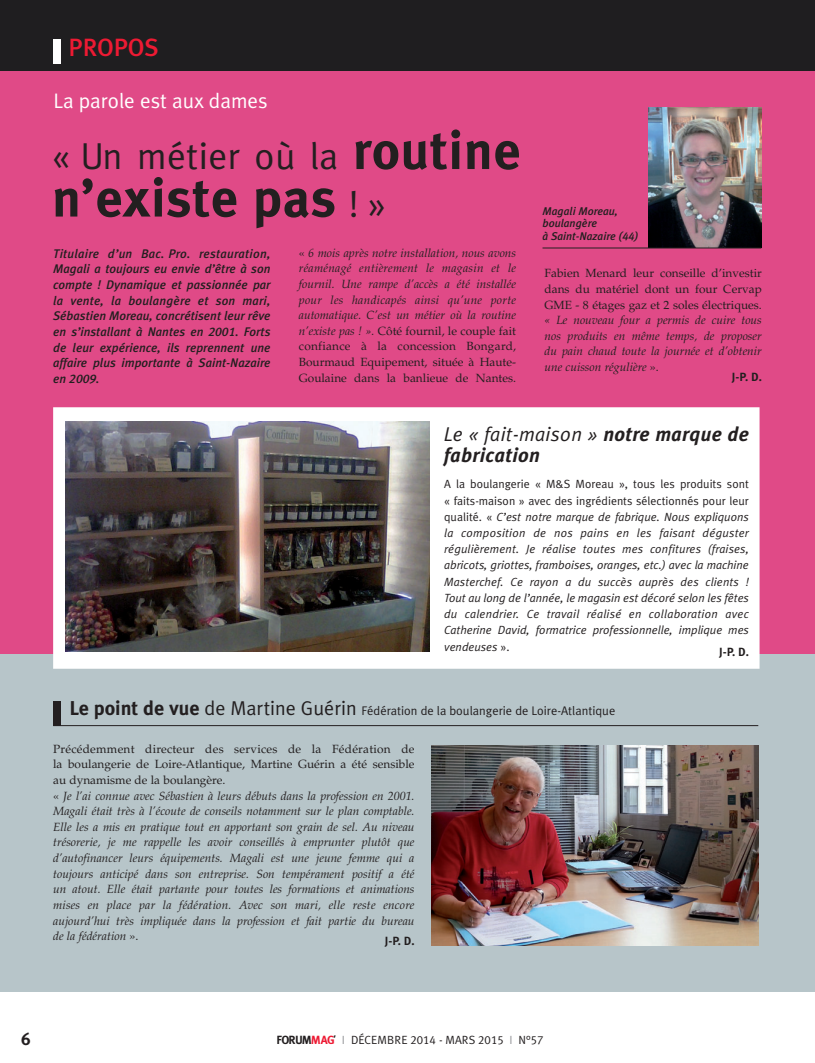
<style>
.page{position:relative;width:815px;height:1063px;background:#fff}
.page>*{position:absolute;margin:0;border:0;box-sizing:border-box;transform-origin:0 0}
.t1{font:700 53.75px "Meta Plus";letter-spacing:.01em;color:#231f20}
.t2{font:37.5px "Meta";letter-spacing:.01em;color:#231f20}
.t3{font:500 25px "Meta Plus";color:#ed1a33}
.t4{font:21px "Meta Plus Normal";color:#fff}
.t5{font:italic 20px "Meta Plus Normal";letter-spacing:.015em;color:#231f20}
.t6{font:italic 700 20px "Meta Plus";letter-spacing:.015em;color:#231f20}
.t7{font:17.5px "Meta Plus Bold Caps";color:#231f20}
.t8{font:italic 500 12.5px/15.6px "Meta Plus";color:#231f20;text-align:justify}
.t9{font:12.5px "Meta Plus Normal";color:#231f20}
.t10{font:italic 12.5px "Meta Plus Medium Caps";color:#231f20}
.t11{font:italic 11.88px/15.6px "Palatino";color:#231f20;text-align:justify}
.t12{font:italic 11.88px/16.2px "Meta Plus Normal";color:#231f20;text-align:justify}
.t13{font:11.88px/15.6px "Palatino";color:#231f20;text-align:justify}
.t14{font:11.88px "Meta Plus Normal Caps";color:#231f20}
.t15{font:700 11.88px "Meta Plus";color:#231f20}
.t16{font:italic 500 11.25px/12.5px "Meta Plus";color:#231f20}
.s1{font-family:"Meta Plus Normal"}
.s2{font-family:"Meta Plus";font-weight:700;font-size:53.75px}
.s3{font-family:"Meta";font-weight:400;font-size:37.5px}
.s4{font-family:"Meta Plus Normal";font-weight:400;font-size:37.5px}
.s5{font-family:"Meta Plus Medium Caps";font-weight:400}
.s6{font-family:"Meta Plus";font-weight:500}
.s7{font-style:normal}
.s8{font-family:"Meta Plus";font-weight:700}
.s9{font-family:"Meta Plus";font-weight:700;font-size:20px}
.s10{font-size:20px}
.s11{font-family:"Meta Plus";font-weight:700;color:#ed1a33}
.s12{font-family:"Univers";font-weight:700;font-stretch:condensed}
.s13{color:#939598}
</style>
<div class="page">
<div style="left:0;top:629px;width:815px;height:363px;background:#b7c5c9"></div>
<div style="left:0;top:71px;width:815px;height:582px;background:#e04a87"></div>
<div style="left:0;top:0;width:815px;height:71px;background:#1f1e20"></div>
<div style="left:53px;top:39px;width:7px;height:25px;background:#fff"></div>
<img style="left:431px;top:746px;width:327px;height:199px">
<hr style="left:53px;top:725px;width:705px;height:1px;background:#231f20">
<div style="left:53px;top:701px;width:7px;height:25px;background:#231f20"></div>
<div style="left:59px;top:414px;width:694px;height:248px;background:#fff"></div>
<div style="left:53px;top:407px;width:707px;height:262px;border:12px solid #fff"></div>
<img style="left:66px;top:422px;width:364px;height:230px">
<img style="left:648px;top:108px;width:113px;height:140px">
<hr style="left:542px;top:248px;width:219px;height:1px;background:#231f20">
<h3 class="t3" style="left:69px;top:38px;width:92px">PROPOS</h3>
<h3 class="t4" style="left:53px;top:93px;width:216px">La parole est aux dames</h3>
<h2 class="t2" style="left:52px;top:141px;width:470px"><span class="s1">«</span> Un métier où la <span class="s2">routine</span></h2>
<h1 class="t1" style="left:52px;top:177px;width:336px">n’existe pas <span class="s3">!</span> <span class="s4">»</span></h1>
<p class="t8" style="left:53px;top:247px;width:219px">Titulaire d’un Bac. Pro. restauration, Magali a toujours eu envie d’être à son compte ! Dynamique et passionnée par la vente, la boulangère et son mari, Sébastien Moreau, concrétisent leur rêve en s’installant à Nantes en <span class="s5">2001</span>. Forts de leur expérience, ils reprennent une affaire plus importante à Saint-Nazaire</p>
<p class="t10" style="left:53px;top:371px;width:48px"><span class="s6">en</span> 2009<span class="s6">.</span></p>
<p class="t11" style="left:299px;top:246px;width:219px"><span class="s7">«</span> 6 mois après notre installation, nous avons réaménagé entièrement le magasin et le fournil. Une rampe d’accès a été installée pour les handicapés ainsi qu’une porte automatique. C’est un métier où la routine n’existe pas ! ». <span class="s7">Côté fournil, le couple fait confiance à la concession Bongard, Bourmaud Equipement, située à Haute-Goulaine dans la banlieue de Nantes.</span></p>
<p class="t16" style="left:543px;top:206px;width:97px">Magali Moreau, boulangère<br>à Saint-Nazaire (<span class="s5">44</span>)</p>
<p class="t13" style="left:544px;top:267px;width:219px">Fabien Menard leur conseille d’investir dans du matériel dont un four Cervap GME - 8 étages gaz et 2 soles électriques.</p>
<p class="t11" style="left:544px;top:314px;width:219px">« Le nouveau four a permis de cuire tous nos produits en même temps, de proposer du pain chaud toute la journée et d’obtenir une cuisson régulière <span class="s7">».</span></p>
<p class="t15" style="left:732px;top:372px;width:31px">J-P. D.</p>
<h3 class="t5" style="left:444px;top:426px;width:307px">Le « fait-maison » <span class="s8">notre marque de</span></h3>
<h3 class="t6" style="left:444px;top:447px;width:97px">fabrication</h3>
<p class="t12" style="left:444px;top:477px;width:306px"><span class="s7">A la boulangerie « M&amp;S Moreau », tous les produits sont « faits-maison » avec des ingrédients sélectionnés pour leur qualité. «</span> C’est notre marque de fabrique. Nous expliquons la composition de nos pains en les faisant déguster régulièrement. Je réalise toutes mes confitures (fraises, abricots, griottes, framboises, oranges, etc.) avec la machine Masterchef. Ce rayon a du succès auprès des clients !<br>Tout au long de l’année, le magasin est décoré selon les fêtes du calendrier. Ce travail réalisé en collaboration avec Catherine David, formatrice professionnelle, implique mes vendeuses <span class="s7">».</span></p>
<p class="t15" style="left:719px;top:647px;width:31px">J-P. D.</p>
<p class="t9" style="left:69px;top:706px;width:548px"><span class="s9">Le point de vue</span> <span class="s10">de Martine Guérin</span> Fédération de la boulangerie de Loire-Atlantique</p>
<p class="t11" style="left:53px;top:742px;width:363px;text-align:left"><span class="s7">Précédemment directeur des services de la Fédération de la boulangerie de Loire-Atlantique, Martine Guérin a été sensible au dynamisme de la boulangère.<br>«</span> Je l’ai connue avec Sébastien à leurs débuts dans la profession en 2001.<br>Magali était très à l’écoute de conseils notamment sur le plan comptable.<br>Elle les a mis en pratique tout en apportant son grain de sel. Au niveau trésorerie, je me rappelle les avoir conseillés à emprunter plutôt que d’autofinancer leurs équipements. Magali est une jeune femme qui a toujours anticipé dans son entreprise. Son tempérament positif a été un atout. Elle était partante pour toutes les formations et animations mises en place par la fédération. Avec son mari, elle reste encore aujourd’hui très impliquée dans la profession et fait partie du bureau de la fédération <span class="s7">».</span></p>
<p class="t15" style="left:385px;top:936px;width:31px">J-P. D.</p>
<h3 class="t7" style="left:21px;top:1029px;width:11px">6</h3>
<p class="t14" style="left:276px;top:1033px;width:269px"><span class="s8">FORUM</span><span class="s11">MAG</span><span class="s12">’</span> <span class="s13">I</span> DÉCEMBRE 2014 - MARS 2015 <span class="s13">I</span> N°57</p>
</div>
